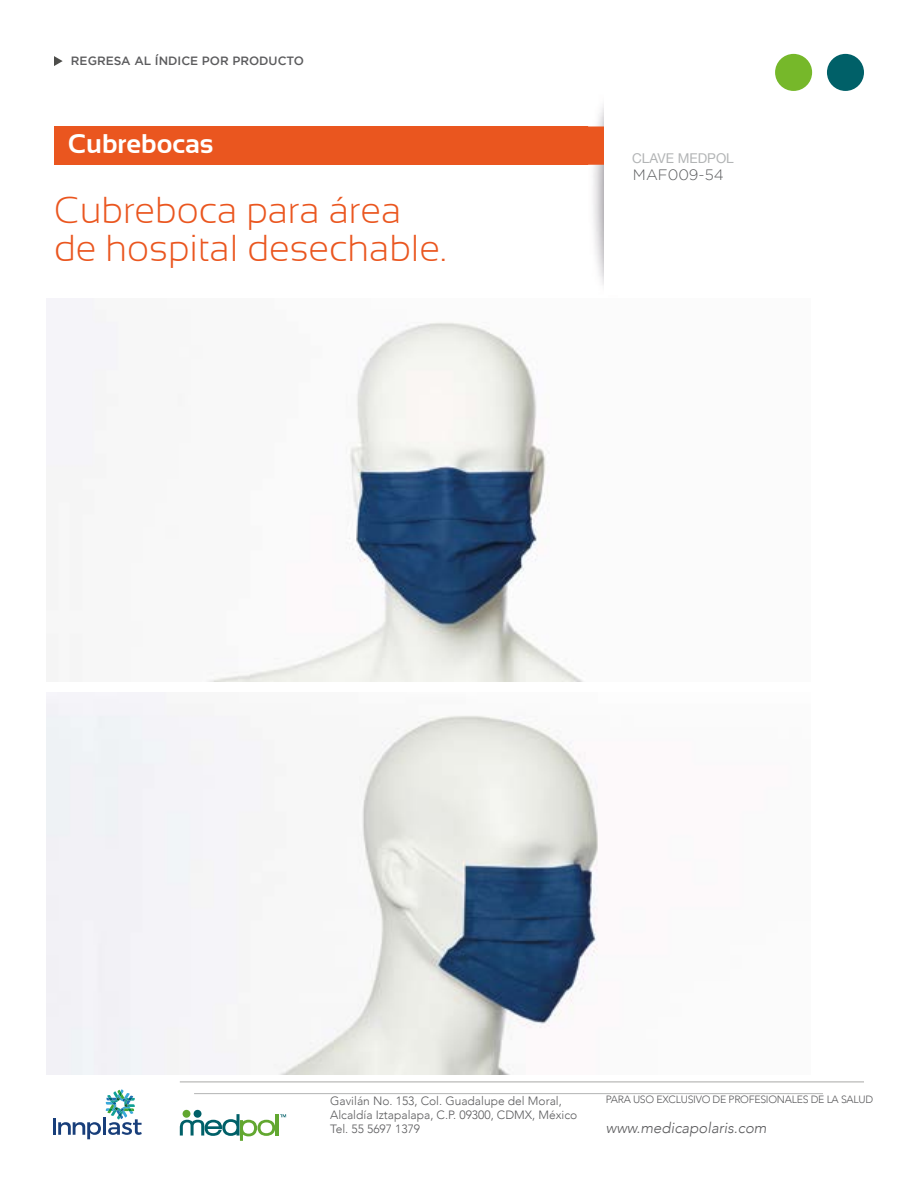
<style>
.page{position:relative;width:918px;height:1188px;background:#fff}
.page>*{position:absolute;margin:0;border:0;box-sizing:border-box;transform-origin:0 0}
.t1{font:300 37.5px/37.5px "Sansation";color:#ea561f}
.t2{font:700 27px "Sansation";color:#fff}
.t3{font:italic 300 15px "Avenir";color:#5b5b5d}
.t4{font:300 15px "Gotham";color:#5a5b5d}
.t5{font:13.5px "Helvetica Neue";color:#b3b5b6}
.t6{font:300 12px/14.4px "Avenir";color:#5b5b5d}
.t7{font:500 12px "Gotham";color:#5b5b5d}
.t8{font:300 10.5px "Avenir";letter-spacing:-.025em;color:#5b5b5d}
</style>
<div class="page">
<div style="left:775px;top:54px;width:37px;height:37px;background:#76b82a;border-radius:50%"></div>
<div style="left:827px;top:54px;width:37px;height:37px;background:#006068;border-radius:50%"></div>
<hr style="left:194px;top:1093px;width:629px;height:1px;background:#b3b4b5">
<hr style="left:53px;top:1118px;width:3px;height:17px;background:#183e7a">
<svg style="left:58px;top:1089px;width:84px;height:50px"></svg>
<div style="left:183px;top:1110px;width:7px;height:8px;background:#62a730;border-radius:50%"></div>
<div style="left:194px;top:1110px;width:8px;height:8px;background:#006068;border-radius:50%"></div>
<svg style="left:180px;top:1114px;width:106px;height:27px"></svg>
<hr style="left:180px;top:1082px;width:684px;height:1px;background:#a8a8a6">
<div style="left:54px;top:126px;width:593px;height:39px;background:#ea561f"></div>
<img style="left:588px;top:104px;width:16px;height:181px">
<div style="left:604px;top:85px;width:80px;height:210px;background:#fff"></div>
<img style="left:47px;top:693px;width:551px;height:381px">
<img style="left:47px;top:299px;width:536px;height:382px">
<svg style="left:54px;top:56px;width:9px;height:10px"></svg>
<p class="t7" style="left:71px;top:54px;width:235px">REGRESA AL ÍNDICE POR PRODUCTO</p>
<h2 class="t2" style="left:68px;top:129px;width:147px">Cubrebocas</h2>
<h1 class="t1" style="left:54px;top:191px;width:394px">Cubreboca para área de hospital desechable.</h1>
<p class="t5" style="left:632px;top:148px;width:103px">CLAVE MEDPOL</p>
<p class="t4" style="left:633px;top:166px;width:92px">MAF009-54</p>
<p class="t6" style="left:330px;top:1093px;width:249px">Gavilán No. 153, Col. Guadalupe del Moral,<br>Alcaldía Iztapalapa, C.P. 09300, CDMX, México<br>Tel. 55 5697 1379</p>
<p class="t8" style="left:606px;top:1093px;width:269px">PARA USO EXCLUSIVO DE PROFESIONALES DE LA SALUD</p>
<p class="t3" style="left:606px;top:1119px;width:162px">www.medicapolaris.com</p>
</div>
